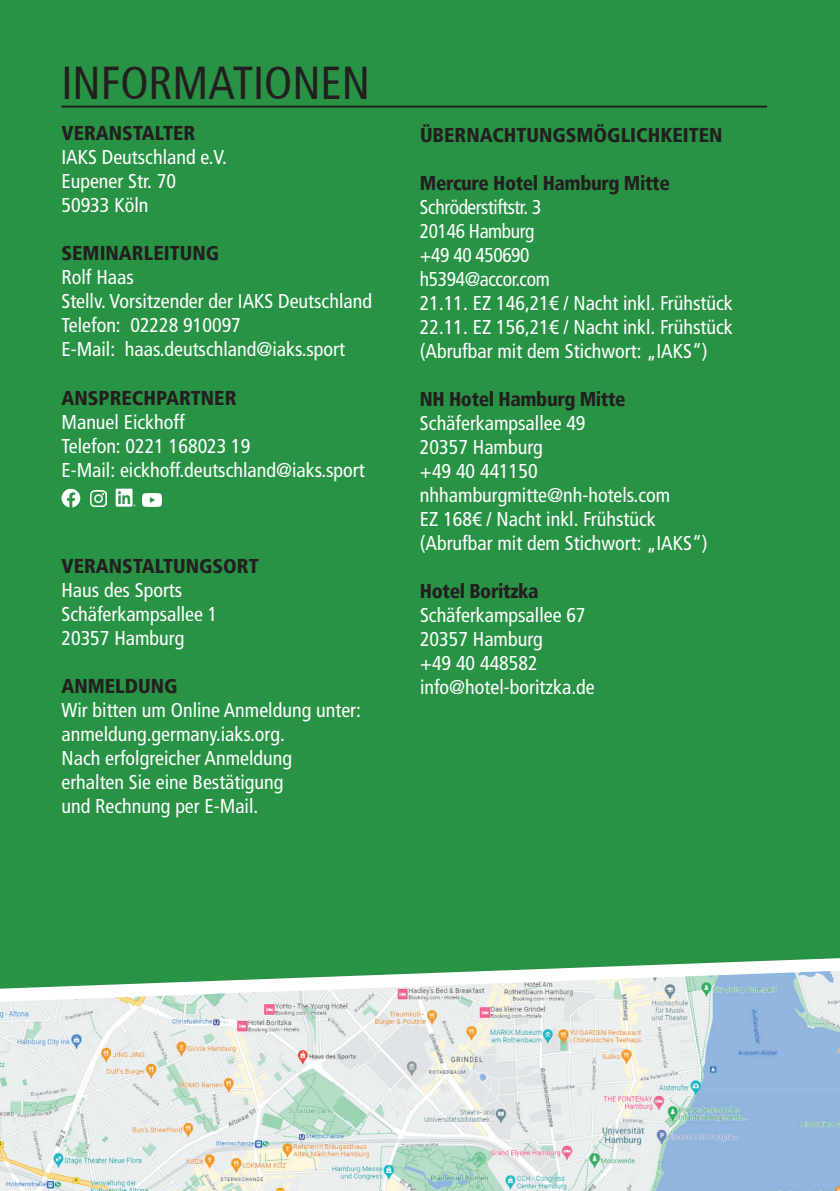
<style>
.page{position:relative;width:840px;height:1191px;background:#fff}
.page>*{position:absolute;margin:0;border:0;box-sizing:border-box;transform-origin:0 0}
.t1{font:condensed 46px "Frutiger";color:#231f20}
.t2{font:condensed 20px/24px "Frutiger LT";color:#fff}
.t3{font:900 condensed 20px "Frutiger LT";color:#231f20}
.t4{font:900 condensed 20px "Frutiger LT";letter-spacing:-.02em;color:#231f20}
</style>
<div class="page">
<div style="left:0;top:0;width:839px;height:1191px;background:#299345"></div>
<svg style="left:61px;top:489px;width:19px;height:18px"></svg>
<img style="left:115px;top:488px;width:21px;height:19px">
<img style="left:90px;top:490px;width:17px;height:16px">
<img style="left:142px;top:493px;width:19px;height:13px">
<svg style="left:0;top:1008px;width:839px;height:183px;background:#d1dde0"></svg>
<svg style="left:0;top:958px;width:839px;height:50px"></svg>
<hr style="left:61px;top:106px;width:705px;height:2px;background:#231f20">
<h1 class="t1" style="left:61px;top:56px;width:310px">INFORMATIONEN</h1>
<p class="t3" style="left:61px;top:121px;width:135px">VERANSTALTER</p>
<p class="t2" style="left:61px;top:146px;width:167px">IAKS Deutschland e.V.<br>Eupener Str. 70<br>50933 Köln</p>
<p class="t3" style="left:61px;top:241px;width:159px">SEMINARLEITUNG</p>
<p class="t2" style="left:61px;top:266px;width:312px">Rolf Haas<br>Stellv. Vorsitzender der IAKS Deutschland<br>Telefon: 02228 910097<br>E-Mail: haas.deutschland@iaks.sport</p>
<p class="t3" style="left:61px;top:385px;width:176px">ANSPRECHPARTNER</p>
<p class="t2" style="left:61px;top:410px;width:304px">Manuel Eickhoff<br>Telefon: 0221 168023 19<br>E-Mail: eickhoff.deutschland@iaks.sport</p>
<p class="t3" style="left:61px;top:553px;width:199px">VERANSTALTUNGSORT</p>
<p class="t2" style="left:61px;top:578px;width:157px">Haus des Sports<br>Schäferkampsallee 1<br>20357 Hamburg</p>
<p class="t3" style="left:61px;top:673px;width:117px">ANMELDUNG</p>
<p class="t2" style="left:61px;top:698px;width:301px">Wir bitten um Online Anmeldung unter: anmeldung.germany.iaks.org.<br>Nach erfolgreicher Anmeldung<br>erhalten Sie eine Bestätigung<br>und Rechnung per E-Mail.</p>
<p class="t3" style="left:420px;top:123px;width:304px">ÜBERNACHTUNGSMÖGLICHKEITEN</p>
<p class="t4" style="left:420px;top:171px;width:251px">Mercure Hotel Hamburg Mitte</p>
<p class="t2" style="left:420px;top:195px;width:314px">Schröderstiftstr. 3<br>20146 Hamburg<br>+49 40 450690<br>h5394@accor.com<br>21.11. EZ 146,21€ / Nacht inkl. Frühstück<br>22.11. EZ 156,21€ / Nacht inkl. Frühstück (Abrufbar mit dem Stichwort: „IAKS“)</p>
<p class="t4" style="left:420px;top:387px;width:207px">NH Hotel Hamburg Mitte</p>
<p class="t2" style="left:420px;top:411px;width:289px">Schäferkampsallee 49<br>20357 Hamburg<br>+49 40 441150 nhhamburgmitte@nh-hotels.com<br>EZ 168€ / Nacht inkl. Frühstück (Abrufbar mit dem Stichwort: „IAKS“)</p>
<p class="t4" style="left:420px;top:579px;width:120px">Hotel Boritzka</p>
<p class="t2" style="left:420px;top:603px;width:176px">Schäferkampsallee 67<br>20357 Hamburg<br>+49 40 448582 info@hotel-boritzka.de</p>
</div>
